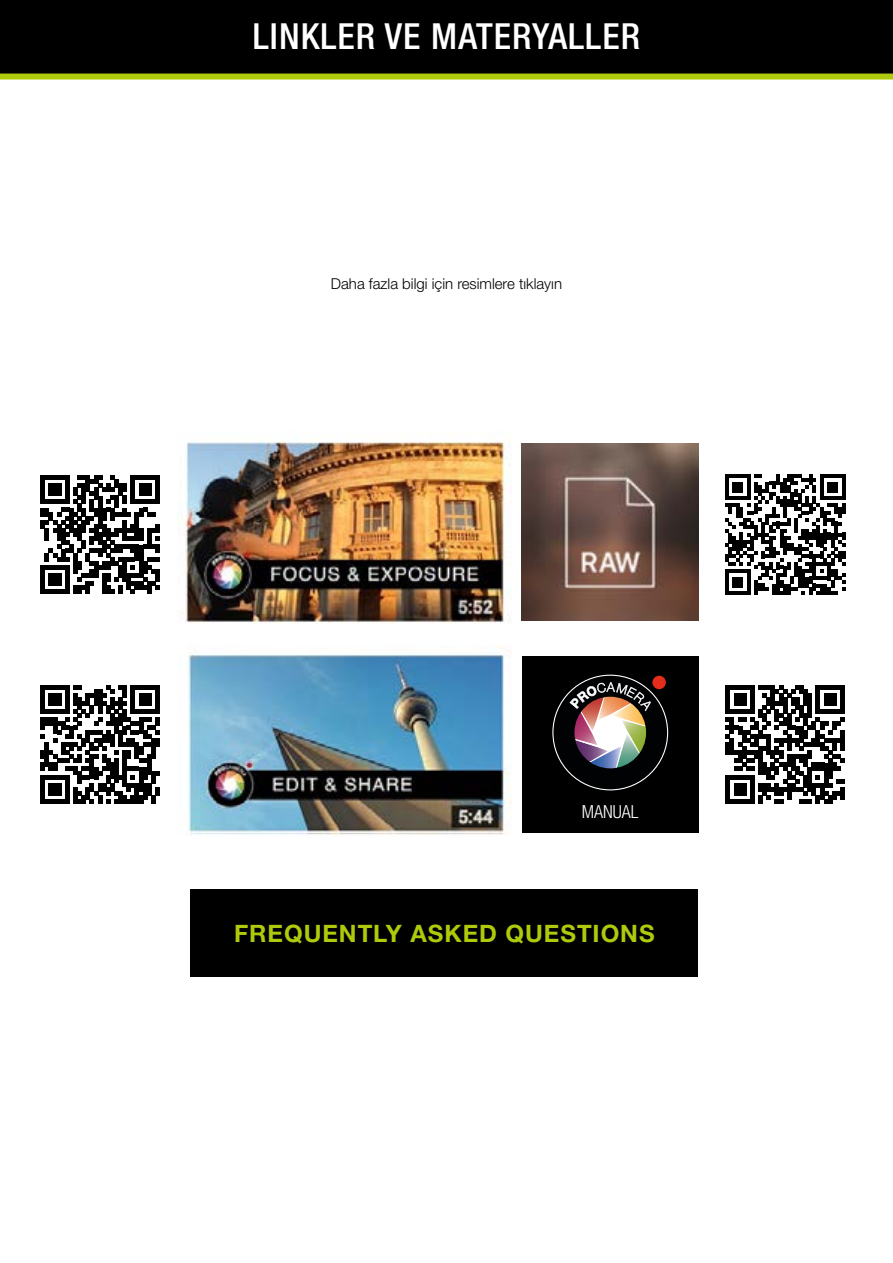
<style>
.page{position:relative;width:893px;height:1263px;background:#fff}
.page>*{position:absolute;margin:0;border:0;box-sizing:border-box;transform-origin:0 0}
.t1{font:500 condensed 36px "Helvetica Neue LT Pro";letter-spacing:.03em;color:#fff}
.t2{font:700 24px "Helvetica Neue LT Pro";letter-spacing:.04em;color:#afca0b}
.t3{font:300 condensed 18px "Helvetica Neue LT Pro";color:#fff}
.t4{font:300 15px "Helvetica Neue LT Pro";color:#000}
</style>
<div class="page">
<div style="left:522px;top:656px;width:177px;height:177px;background:#000"></div>
<svg style="left:553px;top:676px;width:114px;height:113px"></svg>
<img style="left:522px;top:444px;width:177px;height:177px">
<svg style="left:41px;top:475px;width:118px;height:119px"></svg>
<svg style="left:725px;top:474px;width:120px;height:121px"></svg>
<svg style="left:41px;top:685px;width:118px;height:119px"></svg>
<svg style="left:726px;top:685px;width:118px;height:119px"></svg>
<hr style="left:840px;top:787px;width:4px;height:13px;background:#000">
<img style="left:177px;top:432px;width:335px;height:192px">
<div style="left:191px;top:889px;width:507px;height:88px;background:#000"></div>
<div style="left:0;top:0;width:893px;height:74px;background:#000"></div>
<div style="left:0;top:74px;width:893px;height:6px;background:#afca0b"></div>
<img style="left:187px;top:645px;width:325px;height:188px">
<h1 class="t1" style="left:253px;top:15px;width:389px">LINKLER VE MATERYALLER</h1>
<p class="t4" style="left:331px;top:274px;width:233px">Daha fazla bilgi için resimlere tıklayın</p>
<p class="t3" style="left:582px;top:801px;width:58px">MANUAL</p>
<h2 class="t2" style="left:234px;top:918px;width:422px">FREQUENTLY ASKED QUESTIONS</h2>
</div>
